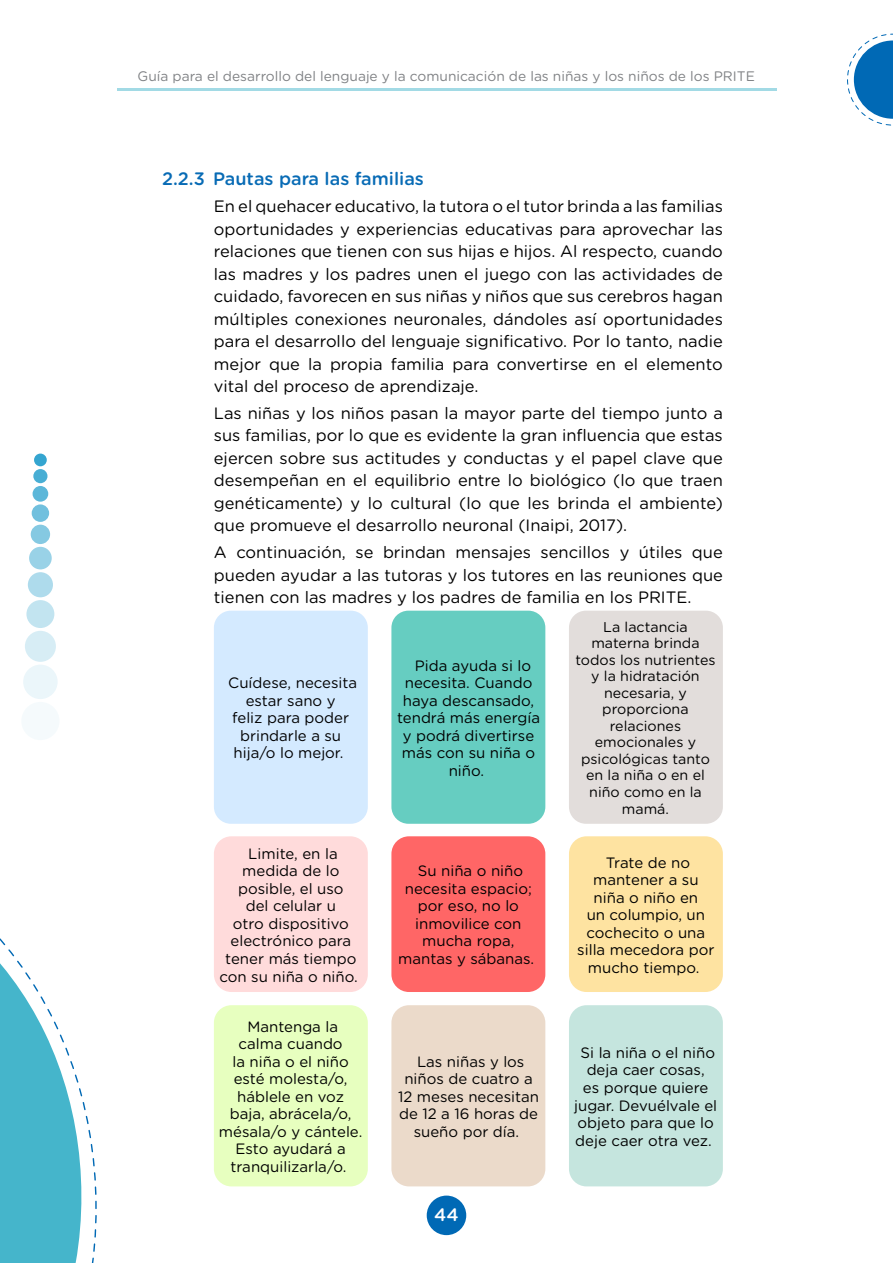
<style>
.page{position:relative;width:893px;height:1263px;background:#fff}
.page>*{position:absolute;margin:0;border:0;box-sizing:border-box;transform-origin:0 0}
.t1{font:500 18px "Gotham Rounded";color:#086bb5}
.t2{font:500 18px "Gotham Rounded";color:#fff}
.t3{font:16.5px/22.5px "Gotham Rounded";color:#000;text-align:justify}
.t4{font:15px/17.5px "Gotham Rounded";color:#000;text-align:center}
.t5{font:14.25px/16.6px "Gotham Rounded";color:#000;text-align:center}
.t6{font:13.8px "Gotham Rounded";color:#808285}
</style>
<div class="page">
<svg style="left:0;top:938px;width:97px;height:325px"></svg>
<svg style="left:847px;top:34px;width:46px;height:92px"></svg>
<div style="left:21px;top:702px;width:39px;height:38px;background:#f5fafc;border-radius:50%"></div>
<div style="left:23px;top:665px;width:35px;height:34px;background:#ebf6fa;border-radius:50%"></div>
<div style="left:25px;top:631px;width:31px;height:31px;background:#d7edf5;border-radius:50%"></div>
<div style="left:26px;top:600px;width:28px;height:28px;background:#c2e4f0;border-radius:50%"></div>
<div style="left:28px;top:572px;width:25px;height:25px;background:#aedbec;border-radius:50%"></div>
<div style="left:29px;top:547px;width:23px;height:22px;background:#99d2e7;border-radius:50%"></div>
<div style="left:31px;top:525px;width:19px;height:19px;background:#85c9e2;border-radius:50%"></div>
<svg style="left:33px;top:486px;width:15px;height:16px"></svg>
<div style="left:33px;top:469px;width:14px;height:14px;background:#48aed4;border-radius:50%"></div>
<div style="left:34px;top:454px;width:13px;height:12px;background:#34a5d0;border-radius:50%"></div>
<div style="left:32px;top:504px;width:17px;height:18px;background:#71c0de;border-radius:50%"></div>
<div style="left:427px;top:1195px;width:39px;height:40px;background:#0069b5;border-radius:50%"></div>
<hr style="left:117px;top:88px;width:659px;height:3px;background:#45b5cb">
<div style="left:214px;top:611px;width:154px;height:213px;background:#d4eaff;border-radius:17px"></div>
<div style="left:391px;top:611px;width:154px;height:213px;background:#66cdc1;border-radius:17px"></div>
<div style="left:569px;top:611px;width:154px;height:213px;background:#e2dddb;border-radius:17px"></div>
<div style="left:214px;top:836px;width:154px;height:156px;background:#ffdbdb;border-radius:18px"></div>
<div style="left:391px;top:836px;width:154px;height:156px;background:#f66;border-radius:18px"></div>
<div style="left:569px;top:836px;width:154px;height:156px;background:#fee3a1;border-radius:18px"></div>
<div style="left:214px;top:1005px;width:154px;height:181px;background:#e7ffbf;border-radius:18px"></div>
<div style="left:391px;top:1005px;width:154px;height:181px;background:#ebdaca;border-radius:18px"></div>
<div style="left:569px;top:1005px;width:154px;height:181px;background:#c5e5de;border-radius:18px"></div>
<p class="t6" style="left:138px;top:67px;width:619px">Guía para el desarrollo del lenguaje y la comunicación de las niñas y los niños de los PRITE</p>
<p class="t1" style="left:162px;top:165px;width:263px">2.2.3 Pautas para las familias</p>
<p class="t3" style="left:214px;top:194px;width:511px">En el quehacer educativo, la tutora o el tutor brinda a las familias oportunidades y experiencias educativas para aprovechar las relaciones que tienen con sus hijas e hijos. Al respecto, cuando las madres y los padres unen el juego con las actividades de cuidado, favorecen en sus niñas y niños que sus cerebros hagan múltiples conexiones neuronales, dándoles así oportunidades para el desarrollo del lenguaje significativo. Por lo tanto, nadie mejor que la propia familia para convertirse en el elemento vital del proceso de aprendizaje.</p>
<p class="t3" style="left:214px;top:401px;width:510px">Las niñas y los niños pasan la mayor parte del tiempo junto a sus familias, por lo que es evidente la gran influencia que estas ejercen sobre sus actitudes y conductas y el papel clave que desempeñan en el equilibrio entre lo biológico (lo que traen genéticamente) y lo cultural (lo que les brinda el ambiente) que promueve el desarrollo neuronal (Inaipi, 2017).</p>
<p class="t3" style="left:214px;top:540px;width:511px">A continuación, se brindan mensajes sencillos y útiles que pueden ayudar a las tutoras y los tutores en las reuniones que tienen con las madres y los padres de familia en los PRITE.</p>
<p class="t4" style="left:228px;top:673px;width:130px">Cuídese, necesita estar sano y<br>feliz para poder brindarle a su hija/o lo mejor.</p>
<p class="t4" style="left:220px;top:844px;width:140px">Limite, en la medida de lo posible, el uso<br>del celular u<br>otro dispositivo electrónico para tener más tiempo con su niña o niño.</p>
<p class="t4" style="left:219px;top:1017px;width:145px">Mantenga la<br>calma cuando<br>la niña o el niño esté molesta/o, háblele en voz baja, abrácela/o, mésala/o y cántele.<br>Esto ayudará a tranquilizarla/o.</p>
<p class="t4" style="left:397px;top:656px;width:145px">Pida ayuda si lo necesita. Cuando haya descansado, tendrá más energía y podrá divertirse más con su niña o niño.</p>
<p class="t5" style="left:575px;top:618px;width:142px">La lactancia materna brinda todos los nutrientes y la hidratación necesaria, y proporciona relaciones emocionales y psicológicas tanto en la niña o en el niño como en la mamá.</p>
<p class="t4" style="left:398px;top:861px;width:138px">Su niña o niño necesita espacio; por eso, no lo inmovilice con mucha ropa, mantas y sábanas.</p>
<p class="t4" style="left:577px;top:853px;width:139px">Trate de no mantener a su niña o niño en<br>un columpio, un cochecito o una silla mecedora por mucho tiempo.</p>
<p class="t4" style="left:398px;top:1052px;width:143px">Las niñas y los niños de cuatro a<br>12 meses necesitan de 12 a 16 horas de sueño por día.</p>
<p class="t4" style="left:574px;top:1043px;width:145px">Si la niña o el niño deja caer cosas,<br>es porque quiere jugar. Devuélvale el objeto para que lo deje caer otra vez.</p>
<p class="t2" style="left:434px;top:1202px;width:26px">44</p>
</div>
